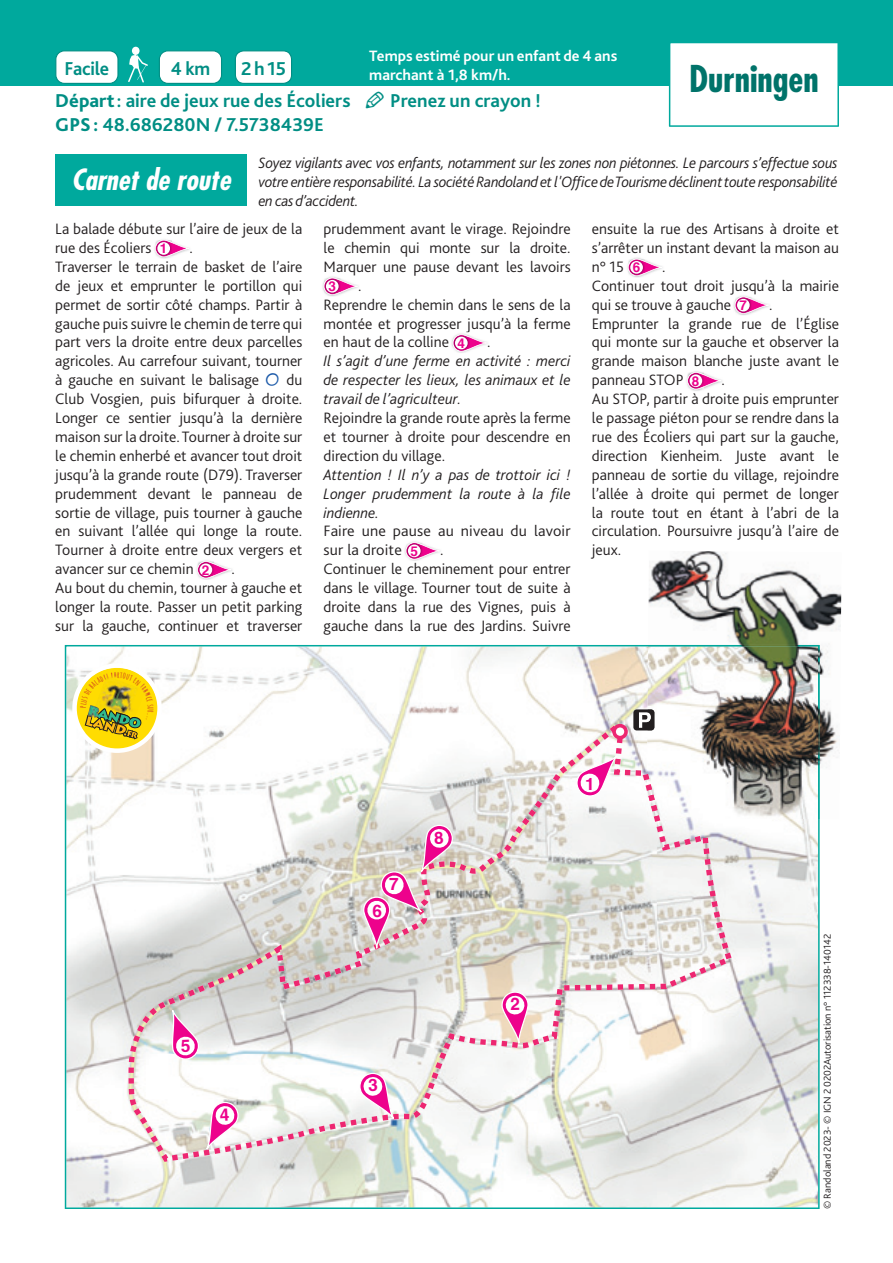
<style>
.page{position:relative;width:893px;height:1263px;background:#fff}
.page>*{position:absolute;margin:0;border:0;box-sizing:border-box;transform-origin:0 0}
.t1{font:700 condensed 36px "Futura Std";color:#00736a}
.t2{font:italic 700 condensed 28.5px "Futura Std";color:#fff}
.t3{font:700 19.5px/24.2px "Bliss 2";color:#008e84}
.t4{font:700 17.1px "Helvetica";color:#ed028c}
.t5{font:300 15.75px/18.9px "Bliss 2";color:#231f20}
.t6{font:italic 300 15.75px/18.9px "Bliss 2";color:#231f20;text-align:justify}
.t7{font:700 15.75px/18.9px "Bliss 2";color:#fff}
.t8{font:700 13.5px "Helvetica";color:#ed028c}
.t9{font:300 10.5px "Bliss 2";color:#231f20}
.s1{font-weight:800}
.s2{font-family:"Helvetica";font-weight:700;font-size:13.5px;color:#ed028c}
.s3{color:#1c5aa9}
</style>
<div class="page">
<div style="left:0;top:0;width:893px;height:85px;background:#00a99d"></div>
<svg style="left:128px;top:47px;width:20px;height:36px"></svg>
<svg style="left:159px;top:50px;width:63px;height:34px;background:#ddf1ef"></svg>
<svg style="left:55px;top:50px;width:64px;height:34px;background:#daf0ee"></svg>
<svg style="left:235px;top:50px;width:57px;height:34px;background:#dcf0ef"></svg>
<svg style="left:669px;top:43px;width:170px;height:84px"></svg>
<img style="left:154px;top:239px;width:16px;height:20px">
<svg style="left:172px;top:242px;width:17px;height:14px"></svg>
<img style="left:155px;top:240px;width:17px;height:17px">
<img style="left:156px;top:241px;width:16px;height:15px">
<div style="left:157px;top:242px;width:13px;height:13px;background:#fff;border-radius:50%"></div>
<img style="left:196px;top:560px;width:36px;height:20px">
<svg style="left:197px;top:561px;width:34px;height:17px"></svg>
<img style="left:198px;top:561px;width:16px;height:1px">
<img style="left:198px;top:562px;width:16px;height:16px">
<div style="left:200px;top:563px;width:12px;height:13px;background:#fff;border-radius:50%"></div>
<img style="left:322px;top:276px;width:16px;height:20px">
<svg style="left:324px;top:278px;width:34px;height:17px"></svg>
<img style="left:324px;top:278px;width:16px;height:16px">
<div style="left:326px;top:280px;width:13px;height:13px;background:#fff;border-radius:50%"></div>
<img style="left:451px;top:333px;width:14px;height:20px">
<svg style="left:453px;top:334px;width:33px;height:18px"></svg>
<img style="left:453px;top:335px;width:17px;height:16px">
<div style="left:455px;top:337px;width:13px;height:12px;background:#fff;border-radius:50%"></div>
<img style="left:404px;top:541px;width:14px;height:20px">
<svg style="left:406px;top:543px;width:34px;height:17px"></svg>
<img style="left:406px;top:542px;width:15px;height:1px">
<img style="left:406px;top:543px;width:16px;height:16px">
<div style="left:408px;top:544px;width:13px;height:13px;background:#fff;border-radius:50%"></div>
<svg style="left:645px;top:259px;width:17px;height:17px"></svg>
<img style="left:628px;top:260px;width:17px;height:16px">
<img style="left:629px;top:259px;width:16px;height:16px">
<div style="left:630px;top:261px;width:13px;height:13px;background:#fff;border-radius:50%"></div>
<img style="left:733px;top:295px;width:16px;height:20px">
<svg style="left:735px;top:296px;width:34px;height:18px"></svg>
<img style="left:735px;top:297px;width:16px;height:16px">
<div style="left:737px;top:299px;width:13px;height:12px;background:#fff;border-radius:50%"></div>
<img style="left:686px;top:371px;width:36px;height:20px">
<svg style="left:704px;top:372px;width:17px;height:17px"></svg>
<img style="left:687px;top:372px;width:17px;height:17px">
<img style="left:688px;top:373px;width:16px;height:16px">
<div style="left:689px;top:374px;width:13px;height:13px;background:#fff;border-radius:50%"></div>
<div style="left:55px;top:154px;width:192px;height:52px;background:#00a99d"></div>
<svg style="left:65px;top:645px;width:755px;height:564px"></svg>
<img style="left:648px;top:551px;width:194px;height:217px">
<img style="left:647px;top:774px;width:1px;height:44px">
<svg style="left:639px;top:712px;width:9px;height:16px"></svg>
<img style="left:648px;top:645px;width:172px;height:174px">
<svg style="left:501px;top:991px;width:28px;height:52px"></svg>
<svg style="left:358px;top:1071px;width:36px;height:48px"></svg>
<svg style="left:206px;top:1100px;width:34px;height:49px"></svg>
<svg style="left:171px;top:1010px;width:29px;height:51px"></svg>
<svg style="left:363px;top:823px;width:91px;height:125px;background:#dfbec8"></svg>
<svg style="left:72px;top:663px;width:90px;height:90px"></svg>
<p class="t7" style="left:369px;top:46px;width:250px">Temps estimé pour un enfant de 4 ans marchant à 1,8 km/h.</p>
<p class="t3" style="left:65px;top:56px;width:46px">Facile</p>
<p class="t3" style="left:171px;top:56px;width:41px">4 km</p>
<p class="t3" style="left:241px;top:55px;width:46px">2 h 15</p>
<h1 class="t1" style="left:689px;top:56px;width:131px">Durningen</h1>
<p class="t3" style="left:55px;top:88px;width:297px"><span class="s1">Départ</span> : aire de jeux rue des Écoliers<br><span class="s1">GPS :</span> 48.686280N / 7.5738439E</p>
<p class="t3" style="left:390px;top:87px;width:152px">Prenez un crayon !</p>
<h2 class="t2" style="left:71px;top:162px;width:167px">Carnetde route</h2>
<p class="t6" style="left:258px;top:153px;width:581px">Soyez vigilants avec vos enfants, notamment sur les zones non piétonnes. Le parcours s’effectue sous votre entière responsabilité. La société Randoland et l'Office de Tourisme déclinent toute responsabilité en cas d’accident.</p>
<p class="t5" style="left:55px;top:219px;width:249px">La balade débute sur l’aire de jeux de la rue des Écoliers <span class="s2">1</span></p>
<p class="t5" style="left:55px;top:238px;width:249px;text-indent:134px">.<br>Traverser le terrain de basket de l’aire de jeux et emprunter le portillon qui permet de sortir côté champs. Partir à gauche puis suivre le chemin de terre qui part vers la droite entre deux parcelles agricoles. Au carrefour suivant, tourner à gauche en suivant le balisage <span class="s3">○</span> du Club Vosgien, puis bifurquer à droite.<br>Longer ce sentier jusqu’à la dernière maison sur la droite. Tourner à droite sur le chemin enherbé et avancer tout droit jusqu’à la grande route (D79). Traverser prudemment devant le panneau de sortie de village, puis tourner à gauche en suivant l’allée qui longe la route.<br>Tourner à droite entre deux vergers et avancer sur ce chemin <span class="s2">2</span></p>
<p class="t5" style="left:55px;top:559px;width:249px;text-indent:176px">.<br>Au bout du chemin, tourner à gauche et longer la route. Passer un petit parking sur la gauche, continuer et traverser</p>
<p class="t5" style="left:324px;top:219px;width:249px;text-align:justify">prudemment avant le virage. Rejoindre le chemin qui monte sur la droite.<br>Marquer une pause devant les lavoirs</p>
<p class="t8" style="left:328px;top:275px;width:9px">3</p>
<p class="t5" style="left:324px;top:276px;width:249px;text-indent:34px">.<br>Reprendre le chemin dans le sens de la montée et progresser jusqu’à la ferme en haut de la colline <span class="s2">4</span></p>
<p class="t5" style="left:487px;top:332px;width:5px">.</p>
<p class="t6" style="left:324px;top:351px;width:249px">Il s’agit d’une ferme en activité : merci de respecter les lieux, les animaux et le travail de l’agriculteur.</p>
<p class="t5" style="left:324px;top:408px;width:249px;text-align:justify">Rejoindre la grande route après la ferme et tourner à droite pour descendre en direction du village.</p>
<p class="t6" style="left:324px;top:465px;width:249px">Attention ! Il n’y a pas de trottoir ici !<br>Longer prudemment la route à la file indienne.</p>
<p class="t5" style="left:324px;top:521px;width:249px">Faire une pause au niveau du lavoir sur la droite <span class="s2">5</span></p>
<p class="t5" style="left:324px;top:540px;width:249px;text-indent:116px">.<br>Continuer le cheminement pour entrer dans le village. Tourner tout de suite à droite dans la rue des Vignes, puis à gauche dans la rue des Jardins. Suivre</p>
<p class="t5" style="left:592px;top:219px;width:249px;text-align:justify">ensuite la rue des Artisans à droite et s’arrêter un instant devant la maison au n° 15 <span class="s2">6</span></p>
<p class="t5" style="left:592px;top:257px;width:249px;text-indent:70px">.<br>Continuer tout droit jusqu’à la mairie qui se trouve à gauche <span class="s2">7</span></p>
<p class="t5" style="left:592px;top:294px;width:249px;text-indent:177px">.<br>Emprunter la grande rue de l’Église qui monte sur la gauche et observer la grande maison blanche juste avant le panneau STOP <span class="s2">8</span></p>
<p class="t5" style="left:592px;top:370px;width:249px;text-indent:130px">.<br>Au STOP, partir à droite puis emprunter le passage piéton pour se rendre dans la rue des Écoliers qui part sur la gauche, direction Kienheim. Juste avant le panneau de sortie du village, rejoindre l’allée à droite qui permet de longer la route tout en étant à l’abri de la circulation. Poursuivre jusqu’à l’aire de jeux.</p>
<p class="t4" style="left:372px;top:900px;width:11px">6</p>
<p class="t4" style="left:389px;top:874px;width:11px">7</p>
<p class="t4" style="left:585px;top:773px;width:11px">1</p>
<p class="t9" style="left:821px;top:1209px;width:277px;rotate:-90deg">© Randoland 2023- © IGN 2 0202Autorisation n° 112338-140142</p>
</div>
